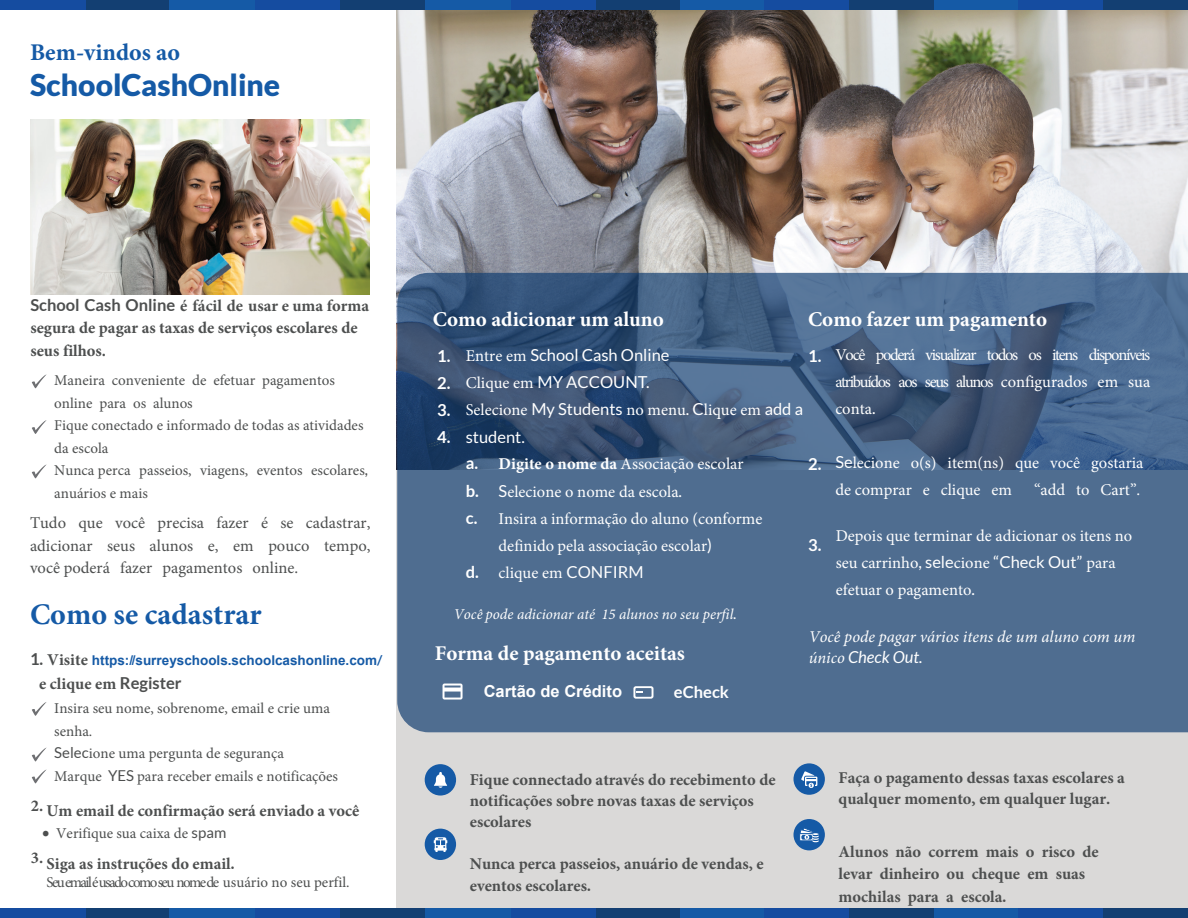
<style>
.page{position:relative;width:1188px;height:918px;background:#fff}
.page>*{position:absolute;margin:0;border:0;box-sizing:border-box;transform-origin:0 0}
.t1{font:900 30px "Lato";color:#155aa6}
.t2{font:700 30px "Minion Pro";color:#155aa6}
.t3{font:700 24px "Minion Pro";color:#155aa6}
.t4{font:700 21px "Minion Pro";color:#fff}
.t5{font:700 16.5px/22.5px "Minion Pro";color:#4d4f4f}
.t6{font:16.5px/27px "Minion Pro";color:#fff}
.t7{font:16.5px/22.5px "Minion Pro";color:#4d4f4f;text-align:justify}
.t8{font:16.5px/27px "Lato";color:#fff}
.t9{font:italic 16.5px "Minion Pro";color:#fff}
.t10{font:700 16.5px/27px "Lato";color:#fff;text-align:justify}
.t11{font:700 16.5px "Arial";color:#fff}
.t12{font:italic 16.5px "Lato";color:#fff}
.t13{font:15px/22.5px "Minion Pro";color:#4d4f4f}
.t14{font:15px "Minion Pro";letter-spacing:-.105em;color:#4d4f4f}
.t15{font:italic 15px "Minion Pro";color:#fff}
.t16{font:700 13.5px "Arial";color:#155aa6}
.s1{font-family:"Lato"}
.s2{font-family:"Lato";font-size:16.5px;color:#4d4f4f}
.s3{font-family:"Minion Pro";font-size:16.5px;color:#4d4f4f}
.s4{font-family:"Minion Pro"}
.s5{font-family:"Lato";font-weight:700}
.s6{font-weight:700}
</style>
<div class="page">
<img style="left:396px;top:9px;width:792px;height:465px">
<div style="left:397px;top:471px;width:791px;height:447px;background:#dad9d8"></div>
<svg style="left:397px;top:273px;width:791px;height:459px;background:#496689"></svg>
<div style="left:1102px;top:0;width:86px;height:9px;background:#133f72"></div>
<div style="left:1017px;top:0;width:86px;height:9px;background:#154ca0"></div>
<div style="left:932px;top:0;width:86px;height:9px;background:#155aa6"></div>
<div style="left:848px;top:0;width:86px;height:9px;background:#133f72"></div>
<div style="left:763px;top:0;width:86px;height:9px;background:#154ca0"></div>
<div style="left:678px;top:0;width:86px;height:9px;background:#155aa6"></div>
<div style="left:594px;top:0;width:86px;height:9px;background:#133f72"></div>
<div style="left:510px;top:0;width:86px;height:9px;background:#154ca0"></div>
<div style="left:425px;top:0;width:86px;height:9px;background:#155aa6"></div>
<div style="left:339px;top:0;width:86px;height:9px;background:#133f72"></div>
<div style="left:254px;top:0;width:86px;height:9px;background:#154ca0"></div>
<div style="left:85px;top:0;width:86px;height:9px;background:#133f72"></div>
<div style="left:0;top:0;width:86px;height:9px;background:#154ca0"></div>
<div style="left:169px;top:0;width:86px;height:9px;background:#155aa6"></div>
<svg style="left:443px;top:684px;width:20px;height:16px"></svg>
<svg style="left:633px;top:686px;width:20px;height:13px"></svg>
<div style="left:1102px;top:909px;width:86px;height:9px;background:#133f72"></div>
<div style="left:1017px;top:909px;width:86px;height:9px;background:#154ca0"></div>
<div style="left:932px;top:909px;width:86px;height:9px;background:#155aa6"></div>
<div style="left:848px;top:909px;width:86px;height:9px;background:#133f72"></div>
<div style="left:763px;top:909px;width:86px;height:9px;background:#154ca0"></div>
<div style="left:678px;top:909px;width:86px;height:9px;background:#155aa6"></div>
<div style="left:594px;top:909px;width:86px;height:9px;background:#133f72"></div>
<div style="left:510px;top:909px;width:86px;height:9px;background:#154ca0"></div>
<div style="left:425px;top:909px;width:86px;height:9px;background:#155aa6"></div>
<div style="left:339px;top:909px;width:86px;height:9px;background:#133f72"></div>
<div style="left:254px;top:909px;width:86px;height:9px;background:#154ca0"></div>
<div style="left:85px;top:909px;width:86px;height:9px;background:#133f72"></div>
<div style="left:0;top:909px;width:86px;height:9px;background:#154ca0"></div>
<div style="left:169px;top:909px;width:86px;height:9px;background:#155aa6"></div>
<img style="left:31px;top:119px;width:338px;height:175px">
<svg style="left:32px;top:374px;width:15px;height:14px"></svg>
<svg style="left:32px;top:420px;width:15px;height:14px"></svg>
<svg style="left:32px;top:464px;width:15px;height:14px"></svg>
<svg style="left:32px;top:702px;width:15px;height:14px"></svg>
<svg style="left:32px;top:748px;width:14px;height:13px"></svg>
<svg style="left:32px;top:769px;width:15px;height:14px"></svg>
<div style="left:794px;top:763px;width:31px;height:32px;background:#155aa6;border-radius:50%"></div>
<svg style="left:801px;top:771px;width:16px;height:17px"></svg>
<div style="left:794px;top:819px;width:31px;height:31px;background:#155aa6;border-radius:50%"></div>
<svg style="left:799px;top:828px;width:20px;height:14px"></svg>
<div style="left:425px;top:764px;width:31px;height:32px;background:#155aa6;border-radius:50%"></div>
<svg style="left:434px;top:772px;width:13px;height:16px"></svg>
<div style="left:425px;top:829px;width:31px;height:31px;background:#155aa6;border-radius:50%"></div>
<svg style="left:434px;top:837px;width:13px;height:15px"></svg>
<h2 class="t3" style="left:30px;top:35px;width:151px">Bem-vindos ao</h2>
<h1 class="t1" style="left:30px;top:67px;width:252px">SchoolCashOnline</h1>
<p class="t5" style="left:30px;top:294px;width:340px"><span class="s1">School Cash Online</span> é fácil de usar e uma forma segura de pagar as taxas de serviços escolares de seus filhos.</p>
<p class="t13" style="left:54px;top:369px;width:315px">Maneira conveniente de efetuar pagamentos online para os alunos<br>Fique conectado e informado de todas as atividades da escola<br>Nunca perca passeios, viagens, eventos escolares<span class="s1">, </span>anuários e mais</p>
<p class="t7" style="left:30px;top:512px;width:342px">Tudo que você precisa fazer é se cadastrar, adicionar seus alunos e, em pouco tempo, você poderá fazer pagamentos online.</p>
<h1 class="t2" style="left:30px;top:593px;width:233px">Como se cadastrar</h1>
<p class="t16" style="left:30px;top:651px;width:354px"><span class="s2">1.</span> <span class="s3">Visite</span> https://surreyschools.schoolcashonline.com<span class="s1">/</span></p>
<p class="t5" style="left:39px;top:672px;width:144px">e clique em <span class="s1">Register</span></p>
<p class="t13" style="left:54px;top:697px;width:285px">Insira seu nome, sobrenome, email e crie uma senha.<br><span class="s1">Selec</span>ione uma pergunta de segurança<br>Marque <span class="s1">YES</span> para receber emails e notificações</p>
<p class="t5" style="left:31px;top:799px;width:330px">2. Um email de confirmação será enviado a você</p>
<p class="t13" style="left:42px;top:822px;width:186px"><span class="s1">•</span> Verifique sua caixa de <span class="s1">spam</span></p>
<p class="t5" style="left:31px;top:852px;width:205px">3. Siga as instruções do email<span class="s1">.</span></p>
<p class="t14" style="left:46px;top:872px;width:305px">Seu emailé usado como seu nome de usuário no seu perfil.</p>
<p class="t4" style="left:433px;top:304px;width:232px">Como adicionar um aluno</p>
<p class="t4" style="left:808px;top:304px;width:241px">Como fazer um pagamento</p>
<p class="t6" style="left:835px;top:342px;width:316px;text-align:justify">Você poderá visualizar todos os itens disponíveis atribuídos aos seus alunos configurados em sua conta<span class="s1">.</span></p>
<p class="t10" style="left:437px;top:342px;width:15px">1.<br>2.<br>3.<br>4.</p>
<p class="t8" style="left:466px;top:341px;width:205px"><span class="s4">Entre em</span> School Cash Online<br><span class="s4">Clique em</span> MY ACCOUNT.</p>
<p class="t10" style="left:808px;top:342px;width:15px">1.</p>
<p class="t6" style="left:466px;top:396px;width:339px">Selecione <span class="s1">My Students</span> no menu<span class="s1">. C</span>lique em <span class="s1">add a</span></p>
<p class="t8" style="left:466px;top:424px;width:61px">student.</p>
<p class="t6" style="left:466px;top:450px;width:279px"><span class="s5">a.</span> <span class="s6">Digite o nome da</span> Associação escolar</p>
<p class="t10" style="left:466px;top:478px;width:15px">b. c.</p>
<p class="t6" style="left:835px;top:450px;width:310px"><span class="s1">Se</span>lecione o(s) item(ns) que você gostaria de comprar e clique em</p>
<p class="t10" style="left:808px;top:450px;width:15px">2.</p>
<p class="t6" style="left:1034px;top:477px;width:108px">“add to Cart”.</p>
<p class="t6" style="left:836px;top:522px;width:298px">Depois que terminar de adicionar os itens no seu carrinho<span class="s1">, sele</span>cione <span class="s1">“Check Out”</span> para efetuar o pagamento<span class="s1">.</span></p>
<p class="t9" style="left:809px;top:626px;width:328px">Você pode pagar vários itens de um aluno com um</p>
<p class="t12" style="left:809px;top:648px;width:115px"><span class="s4">único</span> Check Out.</p>
<p class="t6" style="left:499px;top:478px;width:265px"><span class="s1">S</span>elecione o nome da escola<span class="s1">.<br></span>Insira a informação do aluno (conforme definido pela associação escolar<span class="s1">)<br></span>clique em <span class="s1">CONFIRM</span></p>
<p class="t10" style="left:808px;top:531px;width:15px">3.</p>
<p class="t10" style="left:466px;top:559px;width:15px">d.</p>
<p class="t15" style="left:454px;top:604px;width:284px">Você pode adicionar até 15 alunos no seu perfil<span class="s1">.</span></p>
<p class="t4" style="left:435px;top:639px;width:252px">Forma de pagamento aceitas</p>
<p class="t10" style="left:674px;top:678px;width:57px">eCheck</p>
<p class="t11" style="left:484px;top:679px;width:140px">Cartão de Crédito</p>
<p class="t5" style="left:470px;top:769px;width:307px;line-height:21.1px">Fique connectado através do recebimento de notificações sobre novas taxas de serviços escolares</p>
<p class="t5" style="left:470px;top:852px;width:295px">Nunca perca passeios, anuário de vendas, e eventos escolares<span class="s1">.</span></p>
<p class="t5" style="left:839px;top:767px;width:288px;line-height:21.1px">Faça o pagamento dessas taxas escolares a qualquer momento, em qualquer lugar.</p>
<p class="t5" style="left:839px;top:840px;width:262px">Alunos não correm mais o risco de levar dinheiro ou cheque em suas mochilas para a escola<span class="s1">.</span></p>
</div>
